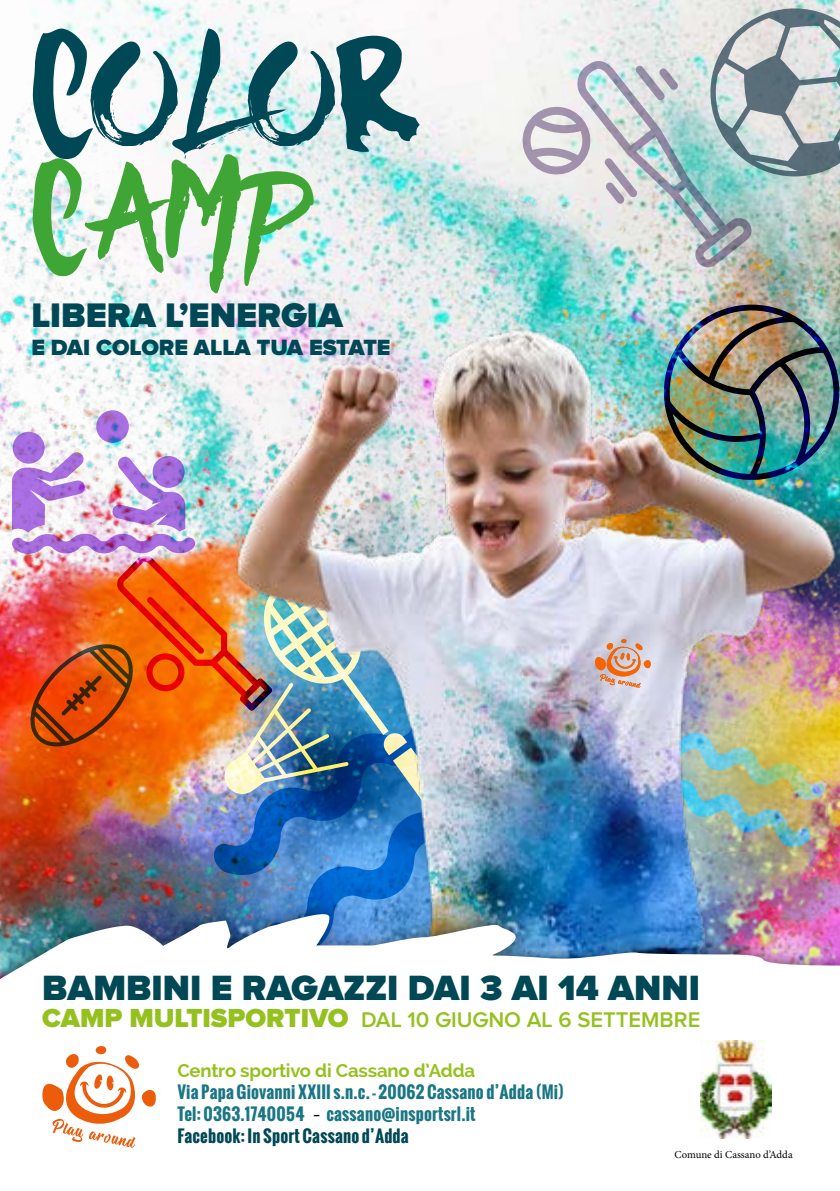
<style>
.page{position:relative;width:840px;height:1191px;background:#fff}
.page>*{position:absolute;margin:0;border:0;box-sizing:border-box;transform-origin:0 0}
.t1{font:137.2px "Beats";color:#004855}
.t2{font:123.8px "Beats";color:#3fa535}
.t3{font:900 36.4px "Proxima Nova A";color:#004855}
.t4{font:900 35.4px "Proxima Nova A";color:#004855}
.t5{font:900 22.8px "Proxima Nova A";color:#004855}
.t6{font:600 22px "Proxima Nova A";color:#95c11f}
.t7{font:700 18.4px "Raleway";letter-spacing:-.01em;color:#95c11f}
.t8{font:700 16.6px/22px "Oswald";letter-spacing:.01em;color:#1a7684}
.t9{font:10.8px "Minion Pro";letter-spacing:-.005em;color:#000}
.s1{font-weight:900;font-size:27px}
.s2{font-family:"Minion Pro";font-weight:400;font-size:24px;color:#000}
.s3{color:#004855}
</style>
<div class="page">
<img style="left:0;top:0;width:839px;height:899px">
<img style="left:663px;top:303px;width:176px;height:177px">
<img style="left:520px;top:8px;width:319px;height:260px">
<img style="left:195px;top:328px;width:643px;height:571px">
<svg style="left:13px;top:432px;width:32px;height:32px"></svg>
<svg style="left:96px;top:410px;width:33px;height:33px"></svg>
<img style="left:0;top:907px;width:839px;height:134px">
<img style="left:11px;top:451px;width:432px;height:697px">
<img style="left:700px;top:1041px;width:70px;height:97px">
<svg style="left:595px;top:639px;width:55px;height:49px"></svg>
<h1 class="t1" style="left:31px;top:17px;width:389px">COLOR</h1>
<h2 class="t2" style="left:31px;top:148px;width:285px">CAMP</h2>
<h3 class="t4" style="left:31px;top:295px;width:313px">LIBERA L’ENERGIA</h3>
<h3 class="t5" style="left:31px;top:334px;width:360px">E DAI COLORE ALLA TUA ESTATE</h3>
<h3 class="t3" style="left:42px;top:967px;width:659px">BAMBINI E RAGAZZI DAI 3 AI 14 ANNI</h3>
<h3 class="t6" style="left:42px;top:1007px;width:659px"><span class="s1">CAMP MULTISPORTIVO</span> DAL 10 GIUGNO AL 6 SETTEMBRE</h3>
<p class="t7" style="left:177px;top:1060px;width:299px">Centro sportivo di Cassano d’Adda</p>
<p class="t8" style="left:177px;top:1080px;width:388px">Via Papa Giovanni XXIII s.n.c. - 20062 Cassano d’Adda (Mi)<br>Tel: 0363.1740054 <span class="s2">-</span> cassano@insportsrl.it<br><span class="s3">Facebook: In Sport Cassano d’Adda</span></p>
<p class="t9" style="left:674px;top:1147px;width:120px">Comune di Cassano d’Adda</p>
</div>
